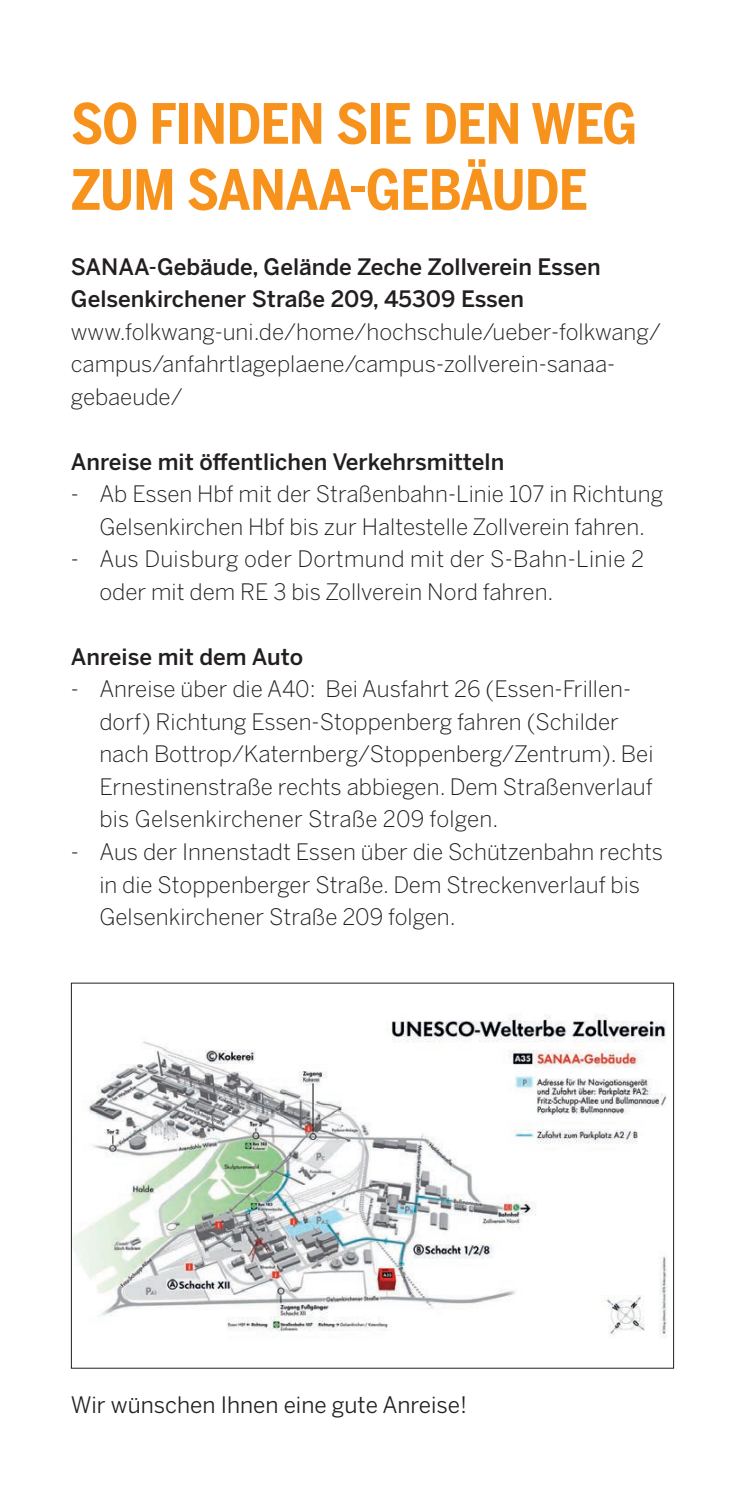
<style>
.page{position:relative;width:745px;height:1489px;background:#fff}
.page>*{position:absolute;margin:0;border:0;box-sizing:border-box;transform-origin:0 0}
.t1{font:700 55px/66px "Benton Sans Condensed";letter-spacing:-.01em;color:#f7931d}
.t2{font:300 22.5px/32.5px "Benton Sans";color:#231f20}
.t3{font:500 22.5px/32.5px "Benton Sans";color:#231f20}
.t4{font:22.5px "Benton Sans";color:#231f20}
</style>
<div class="page">
<img style="left:73px;top:1014px;width:594px;height:324px">
<h1 class="t1" style="left:71px;top:91px;width:567px">SO FINDEN SIE DEN WEG<br>ZUM SANAA-GEBÄUDE</h1>
<p class="t3" style="left:71px;top:250px;width:531px">SANAA-Gebäude, Gelände Zeche Zollverein Essen<br>Gelsenkirchener Straße 209, 45309 Essen</p>
<p class="t2" style="left:71px;top:315px;width:591px">www.folkwang-uni.de/home/hochschule/ueber-folkwang/ campus/anfahrtlageplaene/campus-zollverein-sanaa&shy;gebaeude/</p>
<p class="t3" style="left:71px;top:445px;width:434px">Anreise mit öffentlichen Verkehrsmitteln</p>
<p class="t2" style="left:71px;top:478px;width:593px;text-align:center">- Ab Essen Hbf mit der Straßenbahn-Linie 107 in Richtung<br>Gelsenkirchen Hbf bis zur Haltestelle Zollverein fahren.</p>
<p class="t2" style="left:99px;top:543px;width:546px;text-indent:-28px">- Aus Duisburg oder Dortmund mit der S-Bahn-Linie 2 oder mit dem RE 3 bis Zollverein Nord fahren.</p>
<p class="t3" style="left:71px;top:640px;width:233px">Anreise mit dem Auto</p>
<p class="t2" style="left:99px;top:673px;width:555px;text-indent:-28px">- Anreise über die A40: Bei Ausfahrt 26 (Essen-Frillen&shy;dorf) Richtung Essen-Stoppenberg fahren (Schilder nach Bottrop/Katernberg/Stoppenberg/Zentrum). Bei Ernestinenstraße rechts abbiegen. Dem Straßenverlauf bis Gelsenkirchener Straße 209 folgen.</p>
<p class="t2" style="left:99px;top:835px;width:565px;text-indent:-28px">- Aus der Innenstadt Essen über die Schützenbahn rechts in die Stoppenberger Straße. Dem Streckenverlauf bis<br>Gelsenkirchener Straße 209 folgen.</p>
<p class="t4" style="left:71px;top:1391px;width:397px">Wir wünschen Ihnen eine gute Anreise!</p>
</div>
